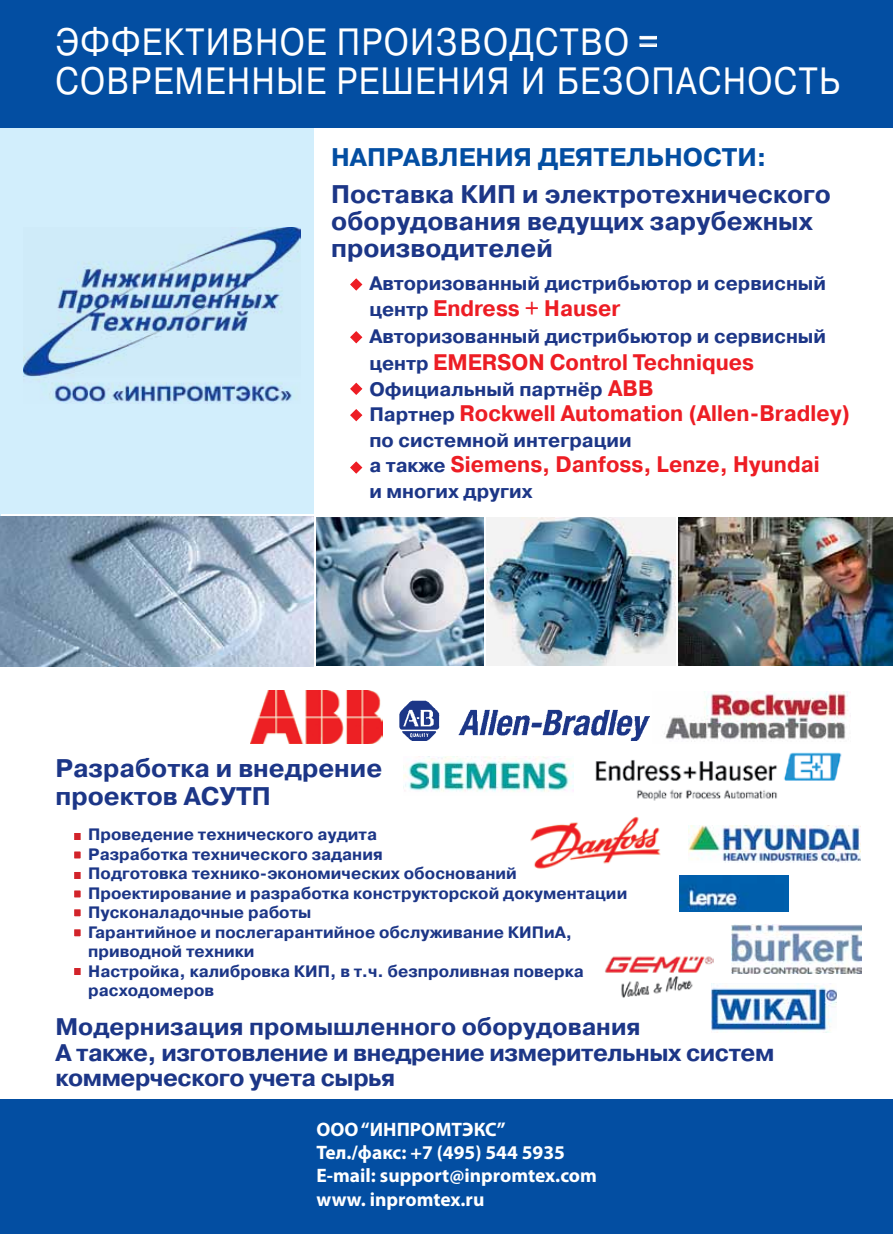
<style>
.page{position:relative;width:893px;height:1234px;background:#fff}
.page>*{position:absolute;margin:0;border:0;box-sizing:border-box;transform-origin:0 0}
.t1{font:37.95px/39px "Pragmatica C";letter-spacing:.04em;color:#fff;scale:.87 1}
.t2{font:700 25.5px/27px "Pragmatica C";color:#1c3687}
.t3{font:700 25.5px "Pragmatica C";color:#034ea2}
.t4{font:700 24px/25.5px "Pragmatica C";letter-spacing:-.02em;color:#1c3687}
.t5{font:700 22.5px "Pragmatica C";color:#ed1d24;scale:.95 1}
.t6{font:700 19.5px "Pragmatica C";color:#1c3687}
.t7{font:700 19.5px/23.4px "Myriad Pro";color:#fff}
.t8{font:700 16.5px/19.5px "Pragmatica C";color:#1c3687}
.s1{font-size:19.5px;color:#1c3687}
.s2{font-size:22.5px;color:#ed1d24}
</style>
<div class="page">
<div style="left:0;top:126px;width:313px;height:390px;background:#d2eefc"></div>
<svg style="left:1px;top:514px;width:892px;height:153px"></svg>
<div style="left:0;top:0;width:893px;height:127px;background:#034ea2"></div>
<div style="left:0;top:1098px;width:893px;height:135px;background:#034ea2"></div>
<div style="left:640px;top:36px;width:17px;height:3px;border:1px solid #fff"></div>
<div style="left:640px;top:44px;width:17px;height:3px;border:1px solid #fff"></div>
<img style="left:664px;top:691px;width:184px;height:51px">
<svg style="left:350px;top:331px;width:13px;height:13px"></svg>
<svg style="left:350px;top:278px;width:13px;height:13px"></svg>
<svg style="left:350px;top:382px;width:13px;height:13px"></svg>
<svg style="left:350px;top:409px;width:13px;height:13px"></svg>
<svg style="left:350px;top:461px;width:13px;height:13px"></svg>
<img style="left:316px;top:517px;width:168px;height:148px">
<img style="left:0;top:516px;width:314px;height:150px">
<img style="left:486px;top:517px;width:190px;height:148px">
<img style="left:679px;top:517px;width:214px;height:148px">
<div style="left:73px;top:831px;width:9px;height:10px;background:#d2232a;border:2px solid #fff"></div>
<div style="left:73px;top:870px;width:9px;height:10px;background:#d2232a;border:2px solid #fff"></div>
<div style="left:73px;top:907px;width:9px;height:10px;background:#d2232a;border:2px solid #fff"></div>
<div style="left:73px;top:966px;width:9px;height:10px;background:#d2232a;border:2px solid #fff"></div>
<div style="left:73px;top:849px;width:9px;height:10px;background:#d2232a;border:2px solid #fff"></div>
<div style="left:73px;top:888px;width:9px;height:10px;background:#d2232a;border:2px solid #fff"></div>
<div style="left:73px;top:927px;width:9px;height:10px;background:#d2232a;border:2px solid #fff"></div>
<img style="left:251px;top:690px;width:131px;height:53px">
<img style="left:731px;top:924px;width:130px;height:49px">
<img style="left:530px;top:816px;width:131px;height:53px">
<img style="left:404px;top:756px;width:170px;height:36px">
<img style="left:605px;top:956px;width:108px;height:42px">
<img style="left:689px;top:825px;width:172px;height:37px">
<img style="left:680px;top:875px;width:108px;height:36px">
<img style="left:399px;top:700px;width:250px;height:40px">
<img style="left:595px;top:752px;width:247px;height:49px">
<img style="left:23px;top:227px;width:278px;height:177px">
<img style="left:711px;top:983px;width:126px;height:49px">
<h1 class="t1" style="left:55px;top:23px;width:903px">ЭФФЕКТИВНОЕ ПРОИЗВОДСТВО =<br>СОВРЕМЕННЫЕ РЕШЕНИЯ И БЕЗОПАСНОСТЬ</h1>
<h2 class="t3" style="left:331px;top:144px;width:437px">НАПРАВЛЕНИЯ ДЕЯТЕЛЬНОСТИ:</h2>
<h2 class="t2" style="left:331px;top:181px;width:501px">Поставка КИП и электротехнического оборудования ведущих зарубежных производителей</h2>
<p class="t6" style="left:369px;top:273px;width:458px">Авторизованный дистрибьютор и сервисный</p>
<h3 class="t5" style="left:369px;top:296px;width:266px"><span class="s1">центр</span> Endress + Hauser</h3>
<p class="t6" style="left:369px;top:326px;width:458px">Авторизованный дистрибьютор и сервисный</p>
<h3 class="t5" style="left:369px;top:350px;width:406px"><span class="s1">центр</span> EMERSON Control Techniques</h3>
<p class="t6" style="left:369px;top:378px;width:286px">Официальный партнёр <span class="s2">АВВ</span></p>
<h3 class="t5" style="left:369px;top:401px;width:508px"><span class="s1">Партнер</span> Rockwell Automation (Allen-Bradley)</h3>
<p class="t6" style="left:369px;top:429px;width:264px">по системной интеграции</p>
<h3 class="t5" style="left:369px;top:452px;width:475px"><span class="s1">а также</span> Siemens, Danfoss, Lenze, Hyundai</h3>
<p class="t6" style="left:369px;top:480px;width:165px">и многих других</p>
<h2 class="t2" style="left:55px;top:755px;width:328px">Разработка и внедрение проектов АСУТП</h2>
<p class="t8" style="left:88px;top:824px;width:541px">Проведение технического аудита<br>Разработка технического задания<br>Подготовка технико-экономических обоснований Проектирование и разработка конструкторской документации Пусконаладочные работы<br>Гарантийное и послегарантийное обслуживание КИПиА, приводной техники<br>Настройка, калибровка КИП, в т.ч. безпроливная поверка расходомеров</p>
<h3 class="t4" style="left:55px;top:1014px;width:720px">Модернизация промышленного оборудования<br>А также, изготовление и внедрение измерительных систем коммерческого учета сырья</h3>
<p class="t7" style="left:316px;top:1116px;width:282px">ООО “ИНПРОМТЭКС”<br>Тел./факс: +7 (495) 544 5935<br>E-mail: support@inpromtex.com www. inpromtex.ru</p>
</div>
